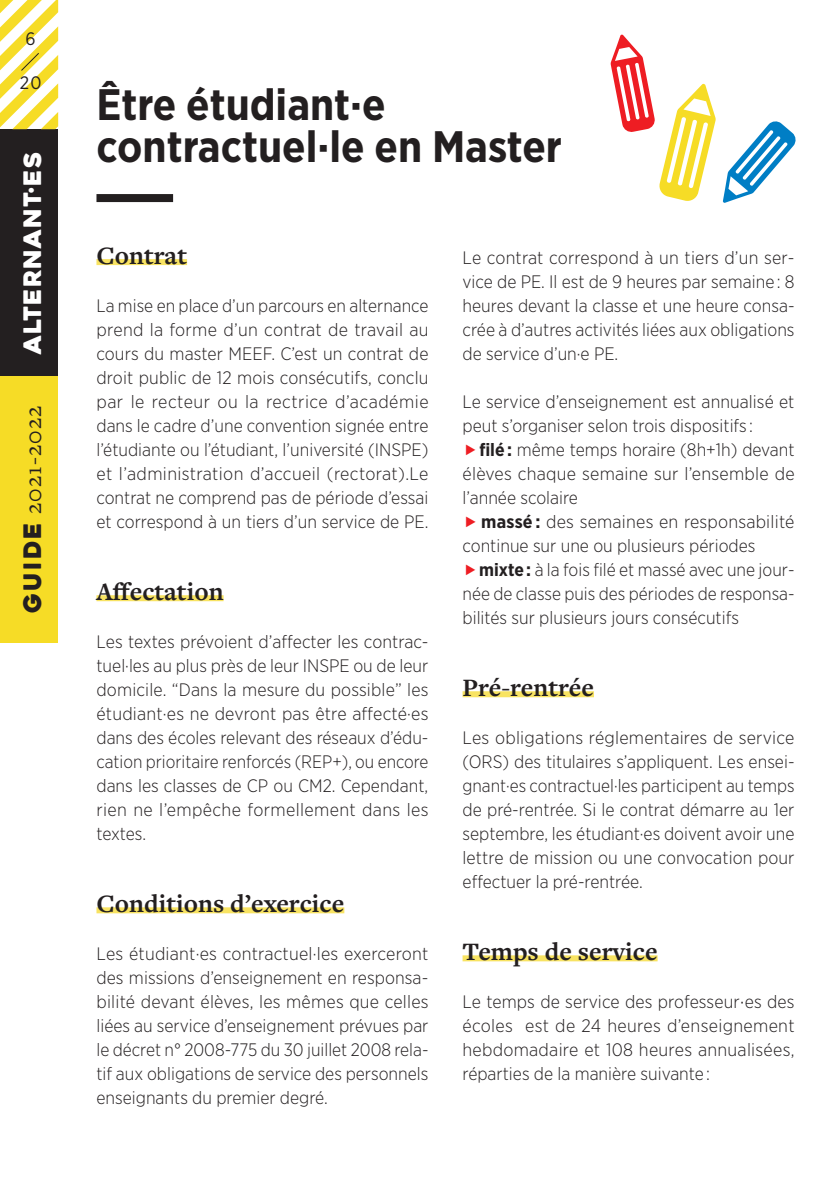
<style>
.page{position:relative;width:840px;height:1191px;background:#fff}
.page>*{position:absolute;margin:0;border:0;box-sizing:border-box;transform-origin:0 0}
.t1{font:700 44px/42px "Gotham Narrow";color:#231f20}
.t2{font:700 26px "Freight Text Pro";color:#231f20}
.t3{font:24px "Freight Text Pro";letter-spacing:.05em;color:#231f20}
.t4{font:24px "Heavitas";letter-spacing:.05em;color:#fff}
.t5{font:300 18px/24px "Gotham Narrow";color:#231f20;text-align:justify}
.t6{font:18px "Gotham Narrow";color:#231f20}
.s1{font-family:"Heavitas"}
.s2{font-weight:700}
</style>
<div class="page">
<div style="left:0;top:129px;width:58px;height:247px;background:#231f20"></div>
<svg style="left:0;top:0;width:58px;height:129px"></svg>
<div style="left:0;top:376px;width:58px;height:266px;background:#f6dc26"></div>
<div style="left:96px;top:259px;width:91px;height:6px;background:#f8e362"></div>
<div style="left:96px;top:595px;width:127px;height:6px;background:#f8e362"></div>
<div style="left:96px;top:907px;width:248px;height:6px;background:#f8e362"></div>
<div style="left:462px;top:691px;width:131px;height:6px;background:#f8e362"></div>
<div style="left:462px;top:955px;width:195px;height:6px;background:#f8e362"></div>
<div style="left:96px;top:194px;width:77px;height:8px;background:#231f20"></div>
<svg style="left:722px;top:121px;width:74px;height:82px"></svg>
<svg style="left:610px;top:34px;width:105px;height:167px"></svg>
<p class="t6" style="left:26px;top:27px;width:12px">6</p>
<p class="t6" style="left:20px;top:71px;width:23px">20</p>
<h3 class="t4" style="left:18px;top:353px;width:203px;rotate:-90deg">alternant·Es</h3>
<h3 class="t3" style="left:18px;top:613px;width:209px;rotate:-90deg"><span class="s1">GUIDE</span> 2021-2022</h3>
<h1 class="t1" style="left:96px;top:83px;width:466px">Être étudiant·e contractuel·le en Master</h1>
<h2 class="t2" style="left:96px;top:238px;width:92px">Contrat</h2>
<p class="t5" style="left:96px;top:293px;width:333px">La mise en place d’un parcours en alternance prend la forme d’un contrat de travail au cours du master MEEF. C’est un contrat de droit public de 12 mois consécutifs, conclu par le recteur ou la rectrice d’académie dans le cadre d’une convention signée entre l’étudiante ou l’étudiant, l’université (INSPE) et l’administration d’accueil (rectorat).Le contrat ne comprend pas de période d’essai et correspond à un tiers d’un service de PE.</p>
<h2 class="t2" style="left:96px;top:574px;width:128px">Affectation</h2>
<p class="t5" style="left:96px;top:629px;width:333px">Les textes prévoient d’affecter les contrac&shy;tuel·les au plus près de leur INSPE ou de leur domicile. “Dans la mesure du possible” les étudiant·es ne devront pas être affecté·es dans des écoles relevant des réseaux d’édu&shy;cation prioritaire renforcés (REP+), ou encore dans les classes de CP ou CM2. Cependant, rien ne l’empêche formellement dans les textes.</p>
<h2 class="t2" style="left:96px;top:886px;width:249px">Conditions d’exercice</h2>
<p class="t5" style="left:96px;top:941px;width:333px">Les étudiant·es contractuel·les exerceront des missions d’enseignement en responsa&shy;bilité devant élèves, les mêmes que celles liées au service d’enseignement prévues par le décret n° 2008-775 du 30 juillet 2008 rela&shy;tif aux obligations de service des personnels enseignants du premier degré.</p>
<p class="t5" style="left:462px;top:245px;width:333px">Le contrat correspond à un tiers d’un ser&shy;vice de PE. Il est de 9 heures par semaine : 8 heures devant la classe et une heure consa&shy;crée à d’autres activités liées aux obligations de service d’un·e PE.</p>
<p class="t5" style="left:462px;top:389px;width:333px">Le service d’enseignement est annualisé et peut s’organiser selon trois dispositifs :</p>
<p class="t5" style="left:462px;top:437px;width:333px;text-indent:17px"><span class="s2">filé :</span> même temps horaire (8h+1h) devant élèves chaque semaine sur l’ensemble de l’année scolaire</p>
<p class="t5" style="left:462px;top:509px;width:333px;text-indent:19px"><span class="s2">massé :</span> des semaines en responsabilité continue sur une ou plusieurs périodes</p>
<p class="t5" style="left:462px;top:557px;width:333px;text-indent:17px"><span class="s2">mixte :</span> à la fois filé et massé avec une jour&shy;née de classe puis des périodes de responsa&shy;bilités sur plusieurs jours consécutifs</p>
<h2 class="t2" style="left:462px;top:670px;width:133px">Pré-rentrée</h2>
<p class="t5" style="left:462px;top:725px;width:333px">Les obligations réglementaires de service (ORS) des titulaires s’appliquent. Les ensei&shy;gnant·es contractuel·les participent au temps de pré-rentrée. Si le contrat démarre au 1er septembre, les étudiant·es doivent avoir une lettre de mission ou une convocation pour effectuer la pré-rentrée.</p>
<h2 class="t2" style="left:462px;top:934px;width:196px">Temps de service</h2>
<p class="t5" style="left:462px;top:989px;width:333px">Le temps de service des professeur·es des écoles est de 24 heures d’enseignement hebdomadaire et 108 heures annualisées, réparties de la manière suivante :</p>
</div>
